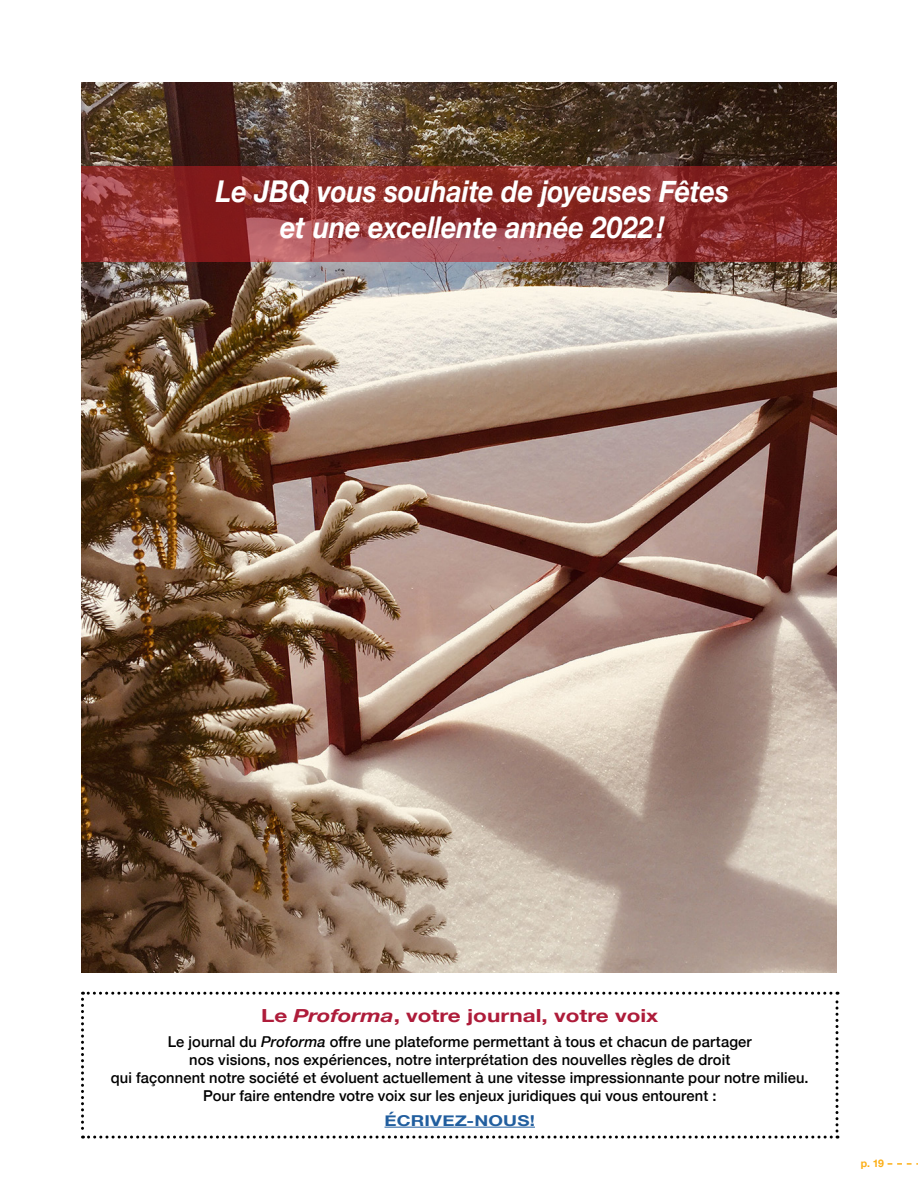
<style>
.page{position:relative;width:918px;height:1188px;background:#fff}
.page>*{position:absolute;margin:0;border:0;box-sizing:border-box;transform-origin:0 0}
.t1{font:italic 700 30px/36px "Helvetica Neue";letter-spacing:-.005em;color:#fff;text-align:center;scale:.9 1}
.t2{font:700 18px "Helvetica Neue";color:#ae1c3a;scale:1.25 1}
.t3{font:500 15px/18px "Helvetica Neue";letter-spacing:.01em;color:#000;text-align:center}
.t4{font:700 15px "Helvetica Neue";letter-spacing:.01em;color:#215e9e;scale:1.25 1}
.t5{font:700 10.5px "Helvetica Neue";color:#fcaf17}
.s1{font-style:italic}
</style>
<div class="page">
<svg style="left:888px;top:1163px;width:30px;height:2px"></svg>
<img style="left:81px;top:82px;width:756px;height:890px">
<svg style="left:81px;top:166px;width:756px;height:95px;background:#913231"></svg>
<svg style="left:81px;top:992px;width:757px;height:147px"></svg>
<h1 class="t1" style="left:216px;top:175px;width:572px">Le JBQ vous souhaite de joyeuses Fêtes et une excellente année 2022!</h1>
<p class="t2" style="left:261px;top:1002px;width:319px">Le <span class="s1">Proforma</span>, votre journal, votre voix</p>
<p class="t3" style="left:111px;top:1031px;width:699px">Le journal du <span class="s1">Proforma</span> offre une plateforme permettant à tous et chacun de partager<br>nos visions, nos expériences, notre interprétation des nouvelles règles de droit<br>qui façonnent notre société et évoluent actuellement à une vitesse impressionnante pour notre milieu.<br>Pour faire entendre votre voix sur les enjeux juridiques qui vous entourent :</p>
<p class="t4" style="left:385px;top:1109px;width:122px">ÉCRIVEZ-NOUS!</p>
<p class="t5" style="left:861px;top:1155px;width:25px">p. 19</p>
</div>
